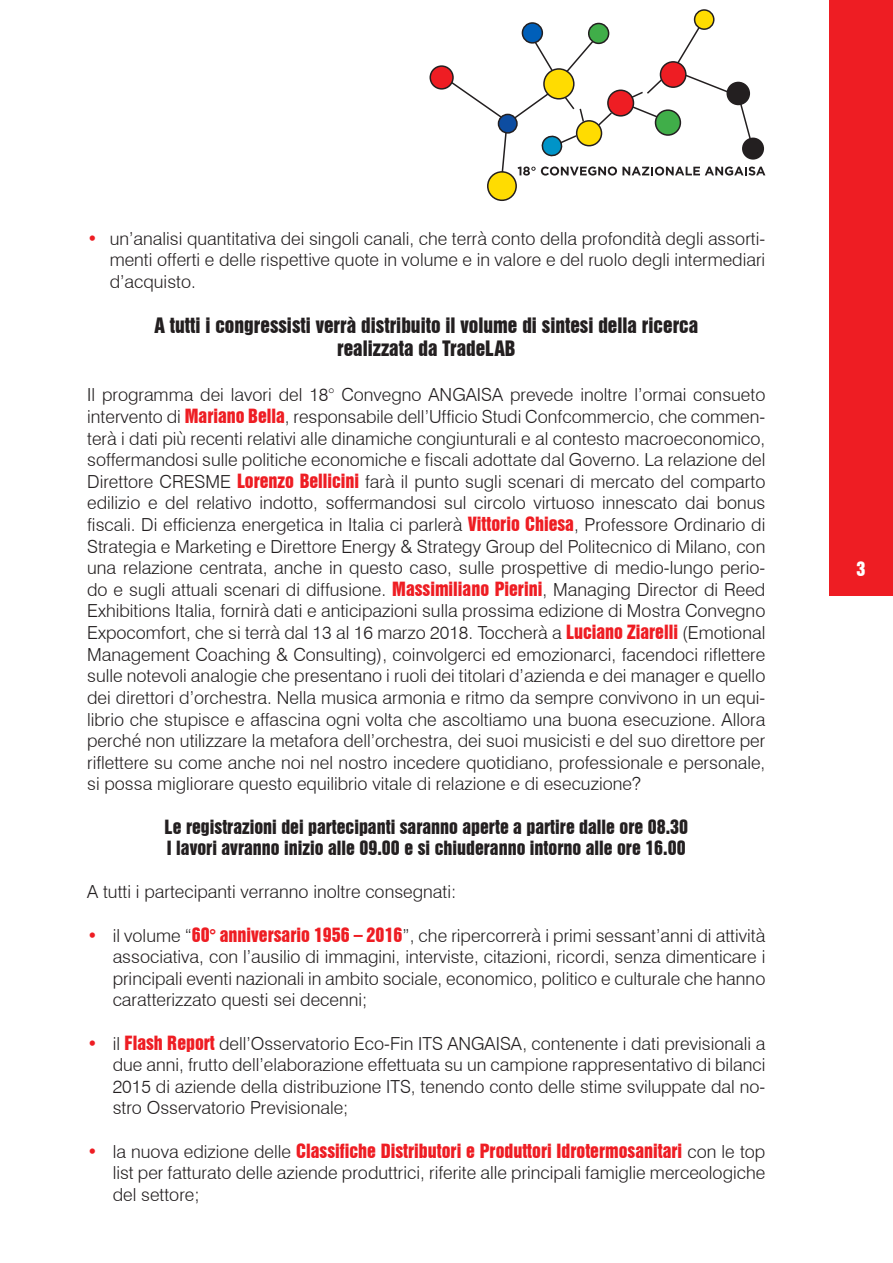
<style>
.page{position:relative;width:893px;height:1263px;background:#fff}
.page>*{position:absolute;margin:0;border:0;box-sizing:border-box;transform-origin:0 0}
.t1{font:19.5px "Swiss 921 BT Regular A";color:#231f20}
.t2{font:300 18px/21.6px "Swiss 721 BT";color:#231f20;text-align:justify}
.t3{font:18px "Swiss 921 BT Regular A";color:#231f20}
.t4{font:18px "Swiss 921 BT Regular A";color:#fff}
.s1{color:#ee1d23}
.s2{font-family:"Swiss 921 BT Regular A";font-weight:400;color:#ee1d23}
</style>
<div class="page">
<div style="left:829px;top:0;width:64px;height:595px;background:#ee1d23"></div>
<div style="left:488px;top:172px;width:28px;height:28px;background:#ffdc01;border-radius:50%"></div>
<div style="left:487px;top:171px;width:30px;height:30px;border:2px solid #231f20;border-radius:50%"></div>
<div style="left:695px;top:10px;width:19px;height:19px;background:#ffdc01;border-radius:50%"></div>
<div style="left:694px;top:9px;width:20px;height:21px;border:2px solid #231f20;border-radius:50%"></div>
<div style="left:430px;top:66px;width:23px;height:23px;background:#ee1d23;border-radius:50%"></div>
<div style="left:429px;top:65px;width:25px;height:25px;border:2px solid #231f20;border-radius:50%"></div>
<div style="left:498px;top:114px;width:19px;height:19px;background:#0d4da1;border-radius:50%"></div>
<div style="left:498px;top:114px;width:20px;height:20px;border:2px solid #231f20;border-radius:50%"></div>
<div style="left:544px;top:69px;width:30px;height:30px;background:#ffdc01;border-radius:50%"></div>
<div style="left:543px;top:68px;width:32px;height:32px;border:2px solid #231f20;border-radius:50%"></div>
<div style="left:522px;top:23px;width:20px;height:20px;background:#005fb9;border-radius:50%"></div>
<div style="left:522px;top:22px;width:21px;height:22px;border:2px solid #231f20;border-radius:50%"></div>
<div style="left:589px;top:23px;width:20px;height:20px;background:#40ae49;border-radius:50%"></div>
<div style="left:588px;top:23px;width:21px;height:21px;border:2px solid #231f20;border-radius:50%"></div>
<div style="left:577px;top:121px;width:24px;height:25px;background:#ffdc01;border-radius:50%"></div>
<div style="left:576px;top:120px;width:26px;height:26px;border:2px solid #231f20;border-radius:50%"></div>
<div style="left:608px;top:90px;width:25px;height:26px;background:#ee1d23;border-radius:50%"></div>
<div style="left:607px;top:90px;width:27px;height:27px;border:2px solid #231f20;border-radius:50%"></div>
<div style="left:660px;top:62px;width:26px;height:25px;background:#ee1d23;border-radius:50%"></div>
<div style="left:660px;top:61px;width:27px;height:27px;border:2px solid #231f20;border-radius:50%"></div>
<div style="left:655px;top:110px;width:25px;height:25px;background:#40ae49;border-radius:50%"></div>
<div style="left:655px;top:109px;width:26px;height:27px;border:2px solid #231f20;border-radius:50%"></div>
<div style="left:727px;top:82px;width:22px;height:22px;background:#231f20;border-radius:50%"></div>
<div style="left:726px;top:82px;width:24px;height:23px;border:2px solid #231f20;border-radius:50%"></div>
<svg style="left:449px;top:80px;width:54px;height:39px"></svg>
<svg style="left:513px;top:92px;width:37px;height:28px"></svg>
<svg style="left:533px;top:40px;width:21px;height:33px"></svg>
<svg style="left:565px;top:39px;width:30px;height:35px"></svg>
<svg style="left:563px;top:95px;width:22px;height:28px"></svg>
<svg style="left:501px;top:131px;width:7px;height:43px"></svg>
<svg style="left:597px;top:111px;width:17px;height:16px"></svg>
<svg style="left:676px;top:25px;width:25px;height:40px"></svg>
<svg style="left:684px;top:73px;width:45px;height:21px"></svg>
<svg style="left:631px;top:105px;width:28px;height:14px"></svg>
<svg style="left:630px;top:78px;width:34px;height:21px"></svg>
<svg style="left:738px;top:100px;width:16px;height:46px"></svg>
<svg style="left:541px;top:133px;width:37px;height:24px"></svg>
<div style="left:742px;top:138px;width:22px;height:22px;background:#231f20;border-radius:50%"></div>
<svg style="left:518px;top:167px;width:247px;height:9px"></svg>
<p class="t2" style="left:110px;top:227px;width:657px;text-indent:-22px"><span class="s1">•</span> un’analisi quantitativa dei singoli canali, che terrà conto della profondità degli assorti&shy;menti offerti e delle rispettive quote in volume e in valore e del ruolo degli intermediari d’acquisto.</p>
<p class="t1" style="left:154px;top:313px;width:545px">A tutti i congressisti verrà distribuito il volume di sintesi della ricerca</p>
<p class="t1" style="left:337px;top:336px;width:180px">realizzata da TradeLAB</p>
<p class="t2" style="left:87px;top:384px;width:680px">Il programma dei lavori del 18° Convegno ANGAISA prevede inoltre l’ormai consueto intervento di <span class="s2">Mariano Bella</span>, responsabile dell’Ufficio Studi Confcommercio, che commen&shy;terà i dati più recenti relativi alle dinamiche congiunturali e al contesto macroeconomico, soffermandosi sulle politiche economiche e fiscali adottate dal Governo. La relazione del Direttore CRESME <span class="s2">Lorenzo Bellicini</span> farà il punto sugli scenari di mercato del comparto edilizio e del relativo indotto, soffermandosi sul circolo virtuoso innescato dai bonus fiscali. Di efficienza energetica in Italia ci parlerà <span class="s2">Vittorio Chiesa</span>, Professore Ordinario di Strategia e Marketing e Direttore Energy &amp; Strategy Group del Politecnico di Milano, con una relazione centrata, anche in questo caso, sulle prospettive di medio-lungo perio&shy;do e sugli attuali scenari di diffusione. <span class="s2">Massimiliano Pierini</span>, Managing Director di Reed Exhibitions Italia, fornirà dati e anticipazioni sulla prossima edizione di Mostra Convegno Expocomfort, che si terrà dal 13 al 16 marzo 2018. Toccherà a <span class="s2">Luciano Ziarelli</span> (Emotional Management Coaching &amp; Consulting), coinvolgerci ed emozionarci, facendoci riflettere sulle notevoli analogie che presentano i ruoli dei titolari d’azienda e dei manager e quello dei direttori d’orchestra. Nella musica armonia e ritmo da sempre convivono in un equi&shy;librio che stupisce e affascina ogni volta che ascoltiamo una buona esecuzione. Allora perché non utilizzare la metafora dell’orchestra, dei suoi musicisti e del suo direttore per riflettere su come anche noi nel nostro incedere quotidiano, professionale e personale, si possa migliorare questo equilibrio vitale di relazione e di esecuzione?</p>
<p class="t3" style="left:164px;top:815px;width:525px">Le registrazioni dei partecipanti saranno aperte a partire dalle ore 08.30</p>
<p class="t3" style="left:167px;top:836px;width:520px">I lavori avranno inizio alle 09.00 e si chiuderanno intorno alle ore 16.00</p>
<p class="t2" style="left:87px;top:881px;width:371px">A tutti i partecipanti verranno inoltre consegnati:</p>
<p class="t2" style="left:113px;top:924px;width:654px;text-indent:-26px"><span class="s1">•</span> il volume “<span class="s2">60° anniversario 1956 – 2016</span>”, che ripercorrerà i primi sessant’anni di attività associativa, con l’ausilio di immagini, interviste, citazioni, ricordi, senza dimenticare i principali eventi nazionali in ambito sociale, economico, politico e culturale che hanno caratterizzato questi sei decenni;</p>
<p class="t2" style="left:113px;top:1032px;width:654px;text-indent:-26px"><span class="s1">•</span> il <span class="s2">Flash Report</span> dell’Osservatorio Eco-Fin ITS ANGAISA, contenente i dati previsionali a due anni, frutto dell’elaborazione effettuata su un campione rappresentativo di bilanci 2015 di aziende della distribuzione ITS, tenendo conto delle stime sviluppate dal no&shy;stro Osservatorio Previsionale;</p>
<p class="t2" style="left:113px;top:1140px;width:654px;text-indent:-26px"><span class="s1">•</span> la nuova edizione delle <span class="s2">Classifiche Distributori e Produttori Idrotermosanitari</span> con le top list per fatturato delle aziende produttrici, riferite alle principali famiglie merceologiche del settore;</p>
<p class="t4" style="left:856px;top:557px;width:10px">3</p>
</div>
